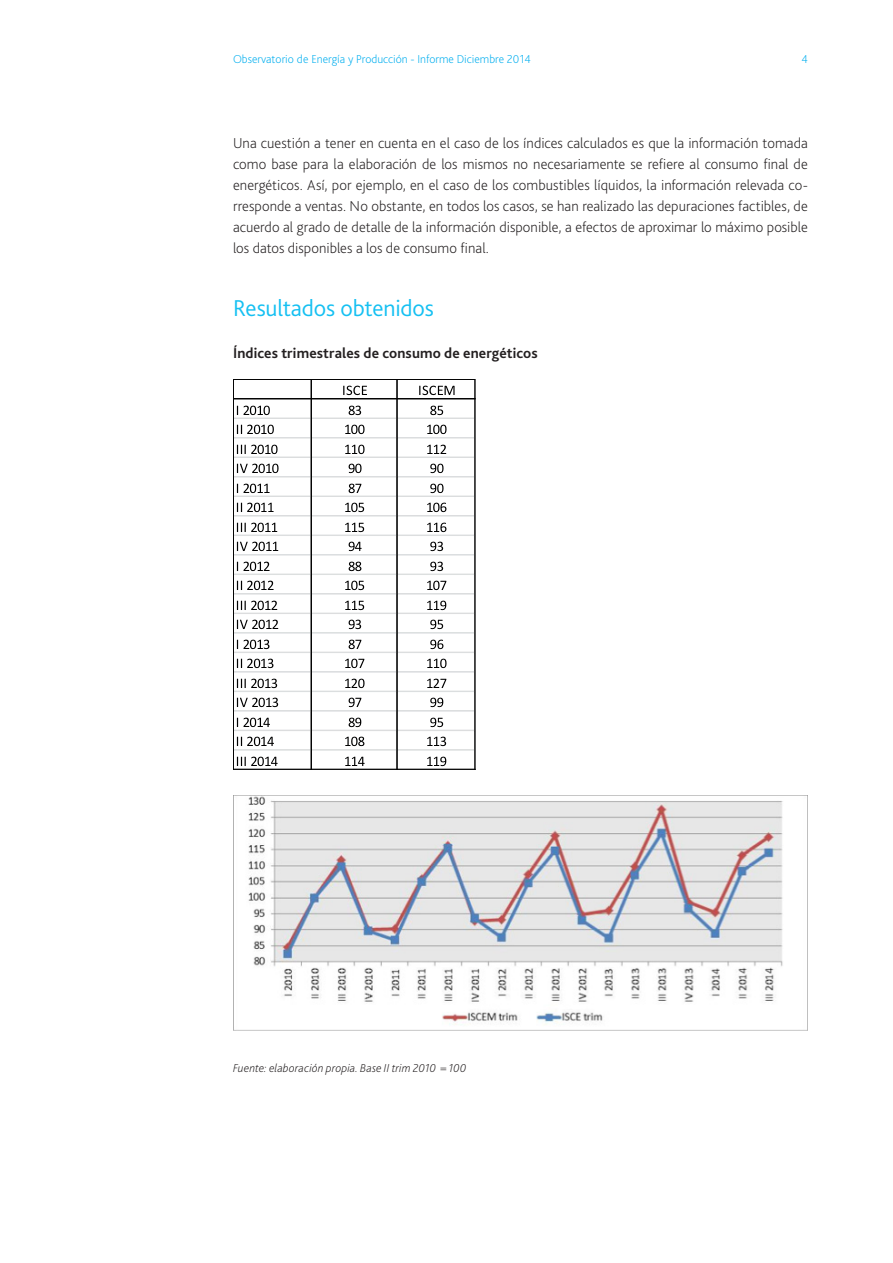
<style>
.page{position:relative;width:893px;height:1263px;background:#fff}
.page>*{position:absolute;margin:0;border:0;box-sizing:border-box;transform-origin:0 0}
.t1{font:300 24px "Bliss Pro";letter-spacing:-.01em;color:#15c0f2}
.t2{font:200 15px/21px "Bliss Pro";color:#231f20;text-align:justify}
.t3{font:700 15px "Bliss Pro";letter-spacing:.01em;color:#231f20}
.t4{font:200 12px "Bliss Pro";color:#00aeef}
.t5{font:italic 200 12px "Bliss Pro";letter-spacing:.01em;color:#231f20}
</style>
<div class="page">
<img style="left:233px;top:379px;width:243px;height:391px">
<img style="left:233px;top:795px;width:575px;height:235px">
<p class="t4" style="left:233px;top:51px;width:299px">Observatorio de Energía y Producción - Informe Diciembre 2014</p>
<p class="t4" style="left:802px;top:51px;width:8px">4</p>
<p class="t2" style="left:233px;top:132px;width:576px">Una cuestión a tener en cuenta en el caso de los índices calculados es que la información tomada como base para la elaboración de los mismos no necesariamente se refiere al consumo final de energéticos. Así, por ejemplo, en el caso de los combustibles líquidos, la información relevada co&shy;rresponde a ventas. No obstante, en todos los casos, se han realizado las depuraciones factibles, de acuerdo al grado de detalle de la información disponible, a efectos de aproximar lo máximo posible los datos disponibles a los de consumo final.</p>
<p class="t1" style="left:233px;top:293px;width:202px">Resultados obtenidos</p>
<p class="t3" style="left:233px;top:344px;width:306px">Índices trimestrales de consumo de energéticos</p>
<p class="t5" style="left:233px;top:1061px;width:235px">Fuente: elaboración propia. Base II trim 2010 = 100</p>
</div>
